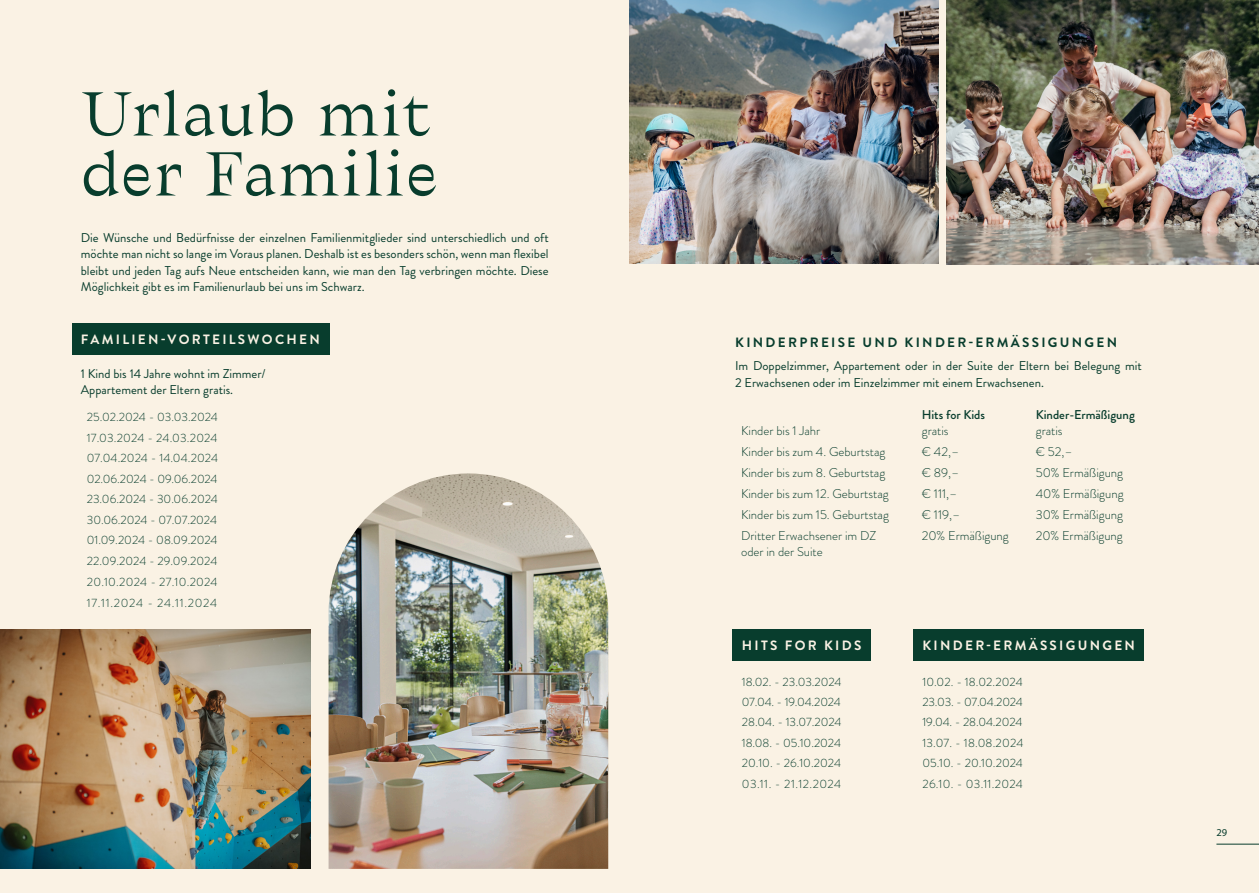
<style>
.page{position:relative;width:1259px;height:893px;background:#faf2e4}
.page>*{position:absolute;margin:0;border:0;box-sizing:border-box;transform-origin:0 0}
.t1{font:60px/60px "Traulha Regulara";color:#083d2d}
.t2{font:700 13.5px "Brandon Grotesque";letter-spacing:.17em;color:#faf2e4}
.t3{font:700 13.5px "Brandon Grotesque";letter-spacing:.17em;color:#083d2d}
.t4{font:12.75px/16.5px "Brandon Grotesque";color:#083d2d}
.t5{font:300 12.75px/16.5px "Brandon Grotesque";color:#083d2d}
.t6{font:500 12.75px "Brandon Grotesque";color:#083d2d}
.t7{font:300 12px/20.5px "Brandon Grotesque";letter-spacing:.005em;color:#083d2d;text-align:justify}
.t8{font:300 12px "Brandon Grotesque";letter-spacing:-.015em;color:#083d2d}
.t9{font:300 12px "Brandon Grotesque";letter-spacing:.04em;color:#083d2d}
.t10{font:300 12px "Brandon Grotesque";letter-spacing:.025em;color:#083d2d}
.t11{font:10.5px "Myriad Pro";color:#083d2d}
</style>
<div class="page">
<hr style="left:1216px;top:844px;width:43px;height:1px;background:#083d2d">
<div style="left:913px;top:629px;width:231px;height:31px;background:#083d2d"></div>
<div style="left:72px;top:323px;width:258px;height:31px;background:#083d2d"></div>
<div style="left:732px;top:629px;width:139px;height:31px;background:#083d2d"></div>
<img style="left:0;top:630px;width:310px;height:239px">
<img style="left:629px;top:0;width:309px;height:264px">
<img style="left:946px;top:0;width:313px;height:264px">
<img style="left:328px;top:473px;width:280px;height:396px">
<h1 class="t1" style="left:81px;top:85px;width:359px">Urlaub mit der Familie</h1>
<p class="t4" style="left:81px;top:229px;width:469px;text-align:justify">Die Wünsche und Bedürfnisse der einzelnen Familienmitglieder sind unterschiedlich und oft möchte man nicht so lange im Voraus planen. Deshalb ist es besonders schön, wenn man flexibel bleibt und jeden Tag aufs Neue entscheiden kann, wie man den Tag verbringen möchte. Diese Möglichkeit gibt es im Familienurlaub bei uns im Schwarz.</p>
<p class="t2" style="left:81px;top:330px;width:240px">FAMILIEN-VORTEILSWOCHEN</p>
<p class="t4" style="left:81px;top:365px;width:186px">1 Kind bis 14 Jahre wohnt im Zimmer/<br>Appartement der Eltern gratis.</p>
<p class="t7" style="left:87px;top:407px;width:133px">25.02.2024 - 03.03.2024<br>17.03.2024 - 24.03.2024<br>07.04.2024 - 14.04.2024<br>02.06.2024 - 09.06.2024<br>23.06.2024 - 30.06.2024<br>30.06.2024 - 07.07.2024<br>01.09.2024 - 08.09.2024<br>22.09.2024 - 29.09.2024<br>20.10.2024 - 27.10.2024<br>17.11.2024 - 24.11.2024</p>
<p class="t3" style="left:735px;top:333px;width:383px">KINDERPREISE UND KINDER-ERMÄSSIGUNGEN</p>
<p class="t4" style="left:735px;top:358px;width:408px">Im Doppelzimmer, Appartement oder in der Suite der Eltern bei Belegung mit<br>2 Erwachsenen oder im Einzelzimmer mit einem Erwachsenen.</p>
<p class="t5" style="left:741px;top:422px;width:81px">Kinder bis 1 Jahr</p>
<p class="t6" style="left:922px;top:405px;width:65px">Hits for Kids</p>
<p class="t5" style="left:922px;top:422px;width:28px">gratis</p>
<p class="t6" style="left:1035px;top:405px;width:101px">Kinder-Ermäßigung</p>
<p class="t5" style="left:1035px;top:422px;width:28px">gratis</p>
<p class="t5" style="left:741px;top:443px;width:146px">Kinder bis zum 4. Geburtstag</p>
<p class="t5" style="left:922px;top:443px;width:39px">€ 42,–</p>
<p class="t5" style="left:1035px;top:443px;width:38px">€ 52,–</p>
<p class="t5" style="left:741px;top:464px;width:146px">Kinder bis zum 8. Geburtstag</p>
<p class="t5" style="left:921px;top:464px;width:39px">€ 89,–</p>
<p class="t5" style="left:1035px;top:464px;width:89px">50% Ermäßigung</p>
<p class="t5" style="left:741px;top:485px;width:149px">Kinder bis zum 12. Geburtstag</p>
<p class="t5" style="left:921px;top:485px;width:37px">€ 111,–</p>
<p class="t5" style="left:1035px;top:485px;width:89px">40% Ermäßigung</p>
<p class="t5" style="left:741px;top:506px;width:149px">Kinder bis zum 15. Geburtstag</p>
<p class="t5" style="left:921px;top:506px;width:40px">€ 119,–</p>
<p class="t5" style="left:1035px;top:506px;width:89px">30% Ermäßigung</p>
<p class="t5" style="left:741px;top:527px;width:136px">Dritter Erwachsener im DZ oder in der Suite</p>
<p class="t5" style="left:921px;top:527px;width:89px">20% Ermäßigung</p>
<p class="t5" style="left:1035px;top:527px;width:89px">20% Ermäßigung</p>
<p class="t2" style="left:742px;top:636px;width:121px">HITS FOR KIDS</p>
<p class="t2" style="left:922px;top:636px;width:214px">KINDER-ERMÄSSIGUNGEN</p>
<p class="t7" style="left:742px;top:671px;width:101px">18.02. - 23.03.2024</p>
<p class="t7" style="left:922px;top:671px;width:102px">10.02. - 18.02.2024</p>
<p class="t7" style="left:742px;top:692px;width:101px">07.04. - 19.04.2024</p>
<p class="t8" style="left:922px;top:694px;width:102px">23.03. - 07.04.2024</p>
<p class="t7" style="left:742px;top:712px;width:101px">28.04. - 13.07.2024</p>
<p class="t7" style="left:922px;top:712px;width:102px">19.04. - 28.04.2024</p>
<p class="t7" style="left:742px;top:732px;width:101px">18.08. - 05.10.2024</p>
<p class="t7" style="left:922px;top:732px;width:102px">13.07. - 18.08.2024</p>
<p class="t7" style="left:742px;top:753px;width:101px">20.10. - 26.10.2024</p>
<p class="t7" style="left:922px;top:753px;width:102px">05.10. - 20.10.2024</p>
<p class="t9" style="left:742px;top:775px;width:101px">03.11. - 21.12.2024</p>
<p class="t10" style="left:922px;top:775px;width:102px">26.10. - 03.11.2024</p>
<p class="t11" style="left:1216px;top:826px;width:12px">29</p>
</div>
